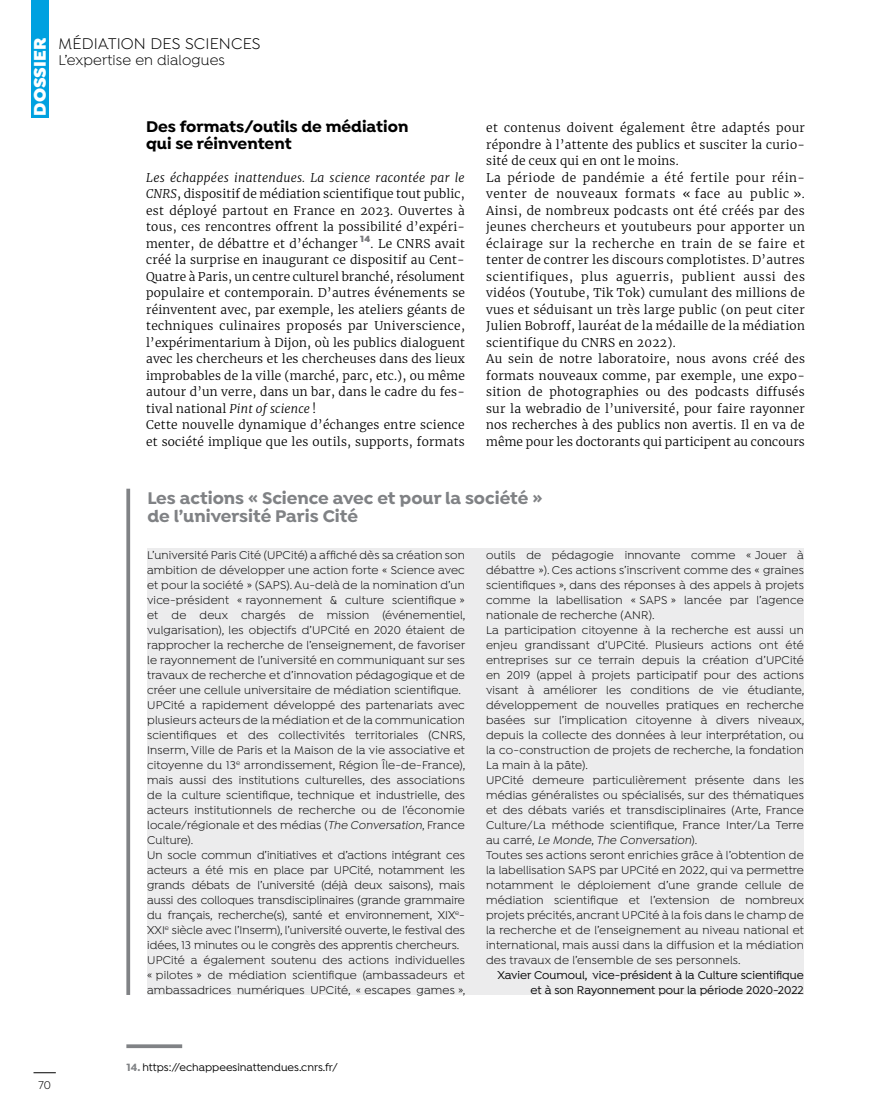
<style>
.page{position:relative;width:893px;height:1106px;background:#fff}
.page>*{position:absolute;margin:0;border:0;box-sizing:border-box;transform-origin:0 0}
.titre_encart{font:700 18px/18px "Isidora";color:#808285}
.t1{font:900 18px "Isidora";color:#fff}
.sous-titre_article_N{font:700 16.5px/16.5px "Isidora";color:#000}
.t2{font:16.5px "Isidora";letter-spacing:.01em;color:#000}
.t3{font:15px "Isidora";letter-spacing:.01em;color:#000}
.encart_texte{font:12px/15px "Isidora";letter-spacing:.015em;color:#000;text-align:justify}
.Texte_article{font:300 12px/16.5px "Merriweather";letter-spacing:.02em;color:#000;text-align:justify}
.encart_texte-2{font:500 12px/15px "Isidora";color:#000;text-align:right}
.notes_bas_de_page{font:500 11.25px "Isidora";color:#000}
.Texte_article-2{font:900 9.6px "Isidora";color:#77787b}
.s1{font-style:italic}
.s2{font-weight:700;color:#808285}
</style>
<div class="page">
<svg style="left:34px;top:1072px;width:22px;height:1px"></svg>
<div style="left:31px;top:0;width:18px;height:118px;background:#00a1e0"></div>
<div style="left:147px;top:549px;width:657px;height:446px;background:#ececed"></div>
<svg style="left:126px;top:488px;width:4px;height:507px;background:#8c8e90"></svg>
<svg style="left:126px;top:1044px;width:56px;height:4px"></svg>
<h1 class="t1" style="left:28px;top:116px;width:79px;rotate:-90deg">DOSSIER</h1>
<h2 class="t2" style="left:58px;top:34px;width:204px">MÉDIATION DES SCIENCES</h2>
<p class="t3" style="left:58px;top:52px;width:168px">L’expertise en dialogues</p>
<p class="sous-titre_article_N" style="left:146px;top:119px;width:264px">Des formats/outils de médiation qui se réinventent</p>
<p class="Texte_article" style="left:146px;top:169px;width:320px"><span class="s1">Les échappées inattendues. La science racontée par le CNRS</span>, dispositif de médiation scientifique tout public, est déployé partout en France en 2023. Ouvertes à tous, ces rencontres offrent la possibilité d’expéri&shy;menter, de débattre et d’échanger</p>
<p class="Texte_article-2" style="left:360px;top:233px;width:12px">14</p>
<p class="Texte_article" style="left:146px;top:235px;width:320px;text-indent:224px">. Le CNRS avait créé la surprise en inaugurant ce dispositif au Cent-Quatre à Paris, un centre culturel branché, résolument populaire et contemporain. D’autres événements se réinventent avec, par exemple, les ateliers géants de techniques culinaires proposés par Universcience, l’expérimentarium à Dijon, où les publics dialoguent avec les chercheurs et les chercheuses dans des lieux improbables de la ville (marché, parc, etc.), ou même autour d’un verre, dans un bar, dans le cadre du fes&shy;tival national <span class="s1">Pint of science</span> !</p>
<p class="Texte_article" style="left:146px;top:416px;width:320px">Cette nouvelle dynamique d’échanges entre science et société implique que les outils, supports, formats</p>
<p class="Texte_article" style="left:486px;top:119px;width:320px">et contenus doivent également être adaptés pour répondre à l’attente des publics et susciter la curio&shy;sité de ceux qui en ont le moins.</p>
<p class="Texte_article" style="left:486px;top:169px;width:320px">La période de pandémie a été fertile pour réin&shy;venter de nouveaux formats « face au public ».<br>Ainsi, de nombreux podcasts ont été créés par des jeunes chercheurs et youtubeurs pour apporter un éclairage sur la recherche en train de se faire et tenter de contrer les discours complotistes. D’autres scientifiques, plus aguerris, publient aussi des vidéos (Youtube, Tik Tok) cumulant des millions de vues et séduisant un très large public (on peut citer Julien Bobroff, lauréat de la médaille de la médiation scientifique du CNRS en 2022).</p>
<p class="Texte_article" style="left:486px;top:350px;width:320px">Au sein de notre laboratoire, nous avons créé des formats nouveaux comme, par exemple, une expo&shy;sition de photographies ou des podcasts diffusés sur la webradio de l’université, pour faire rayonner nos recherches à des publics non avertis. Il en va de même pour les doctorants qui participent au concours</p>
<p class="titre_encart" style="left:147px;top:489px;width:397px">Les actions « Science avec et pour la société » de l’université Paris Cité</p>
<p class="encart_texte" style="left:147px;top:548px;width:320px">L’université Paris Cité (UPCité) a affiché dès sa création son ambition de développer une action forte « Science avec et pour la société » (SAPS). Au-delà de la nomination d’un vice-président « rayonnement &amp; culture scientifique » et de deux chargés de mission (événementiel, vulgarisation), les objectifs d’UPCité en 2020 étaient de rapprocher la recherche de l’enseignement, de favoriser le rayonnement de l’université en communiquant sur ses travaux de recherche et d’innovation pédagogique et de créer une cellule universitaire de médiation scientifique.</p>
<p class="encart_texte" style="left:147px;top:698px;width:320px">UPCité a rapidement développé des partenariats avec plusieurs acteurs de la médiation et de la communication scientifiques et des collectivités territoriales (CNRS, Inserm, Ville de Paris et la Maison de la vie associative et citoyenne du 13<sup>e</sup> arrondissement, Région Île-de-France), mais aussi des institutions culturelles, des associations de la culture scientifique, technique et industrielle, des acteurs institutionnels de recherche ou de l’économie locale/régionale et des médias (<span class="s1">The Conversation</span>, France Culture).</p>
<p class="encart_texte" style="left:147px;top:848px;width:319px">Un socle commun d’initiatives et d’actions intégrant ces acteurs a été mis en place par UPCité, notamment les grands débats de l’université (déjà deux saisons), mais aussi des colloques transdisciplinaires (grande grammaire du français, recherche(s), santé et environnement, XIX<sup>e</sup>-XXI<sup>e</sup> siècle avec l’Inserm), l’université ouverte, le festival des idées, 13 minutes ou le congrès des apprentis chercheurs.</p>
<p class="encart_texte" style="left:147px;top:953px;width:320px">UPCité a également soutenu des actions individuelles « pilotes » de médiation scientifique (ambassadeurs et ambassadrices numériques UPCité, « escapes games »,</p>
<p class="encart_texte" style="left:486px;top:548px;width:319px">outils de pédagogie innovante comme « Jouer à débattre »). Ces actions s’inscrivent comme des « graines scientifiques », dans des réponses à des appels à projets comme la labellisation « SAPS » lancée par l’agence nationale de recherche (ANR).</p>
<p class="encart_texte" style="left:486px;top:623px;width:320px">La participation citoyenne à la recherche est aussi un enjeu grandissant d’UPCité. Plusieurs actions ont été entreprises sur ce terrain depuis la création d’UPCité en 2019 (appel à projets participatif pour des actions visant à améliorer les conditions de vie étudiante, développement de nouvelles pratiques en recherche basées sur l’implication citoyenne à divers niveaux, depuis la collecte des données à leur interprétation, ou la co-construction de projets de recherche, la fondation La main à la pâte).</p>
<p class="encart_texte" style="left:486px;top:773px;width:319px">UPCité demeure particulièrement présente dans les médias généralistes ou spécialisés, sur des thématiques et des débats variés et transdisciplinaires (Arte, France Culture/La méthode scientifique, France Inter/La Terre au carré, <span class="s1">Le Monde</span>, <span class="s1">The Conversation</span>).</p>
<p class="encart_texte" style="left:486px;top:848px;width:319px">Toutes ses actions seront enrichies grâce à l’obtention de la labellisation SAPS par UPCité en 2022, qui va permettre notamment le déploiement d’une grande cellule de médiation scientifique et l’extension de nombreux projets précités, ancrant UPCité à la fois dans le champ de la recherche et de l’enseignement au niveau national et international, mais aussi dans la diffusion et la médiation des travaux de l’ensemble de ses personnels.</p>
<p class="encart_texte-2" style="left:497px;top:968px;width:308px">Xavier Coumoul, vice-président à la Culture scientifique et à son Rayonnement pour la période 2020-2022</p>
<p class="encart_texte" style="left:38px;top:1078px;width:14px">70</p>
<p class="notes_bas_de_page" style="left:126px;top:1060px;width:213px"><span class="s2">14.</span> https://echappeesinattendues.cnrs.fr/</p>
</div>
